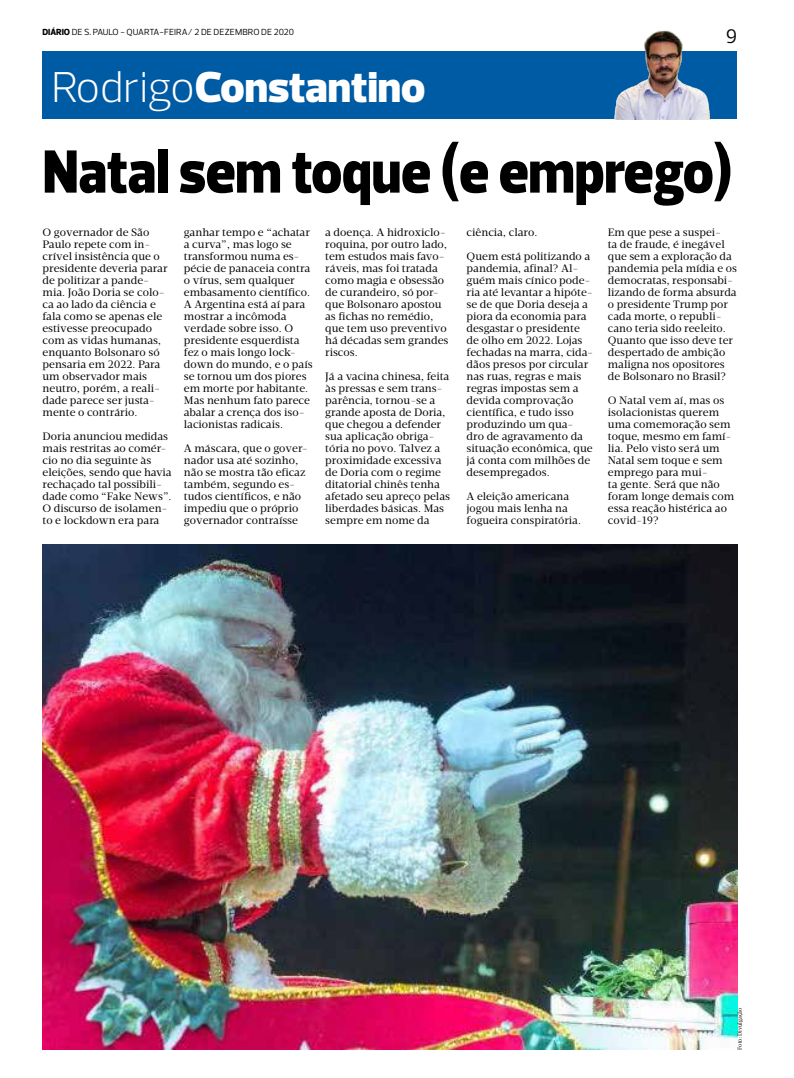
<style>
.page{position:relative;width:794px;height:1078px;background:#fff}
.page>*{position:absolute;margin:0;border:0;box-sizing:border-box;transform-origin:0 0}
.t1{font:900 62px "Prelo";color:#000;scale:.9 1}
.t2{font:900 44px "Prelo";color:#fff}
.t3{font:20px "Prelo";color:#000}
.t4{font:11px/12px "Velino Text";color:#000}
.t5{font:9px "Prelo";color:#000}
.t6{font:6px "Velino Text";color:#000;scale:.9 1}
.s1{font-weight:800}
.s2{font-weight:300}
</style>
<div class="page">
<div style="left:43px;top:52px;width:694px;height:67px;background:#005ba5"></div>
<img style="left:608px;top:30px;width:106px;height:89px">
<img style="left:43px;top:544px;width:694px;height:505px">
<p class="t5" style="left:43px;top:27px;width:253px"><span class="s1">DIÁRIO</span> DE S. PAULO - QUARTA-FEIRA/ 2 DE DEZEMBRO DE 2020</p>
<h3 class="t3" style="left:726px;top:24px;width:13px">9</h3>
<h2 class="t2" style="left:51px;top:60px;width:375px"><span class="s2">Rodrigo</span>Constantino</h2>
<h1 class="t1" style="left:43px;top:134px;width:767px">Natal sem toque (e emprego)</h1>
<p class="t4" style="left:43px;top:226px;width:127px">O governador de São<br>Paulo repete com in&shy;crível insistência que o presidente deveria parar de politizar a pande&shy;mia. João Doria se colo&shy;ca ao lado da ciência e fala como se apenas ele estivesse preocupado com as vidas humanas, enquanto Bolsonaro só pensaria em 2022. Para um observador mais neutro, porém, a reali&shy;dade parece ser justa&shy;mente o contrário.</p>
<p class="t4" style="left:43px;top:430px;width:131px">Doria anunciou medidas mais restritas ao comér&shy;cio no dia seguinte às eleições, sendo que havia rechaçado tal possibili&shy;dade como “Fake News”.<br>O discurso de isolamen&shy;to e lockdown era para</p>
<p class="t4" style="left:466px;top:220px;width:125px;line-height:24px">ciência, claro.<br>Quem está politizando a</p>
<p class="t4" style="left:466px;top:262px;width:128px">pandemia, afinal? Al&shy;guém mais cínico pode&shy;ria até levantar a hipóte&shy;se de que Doria deseja a piora da economia para desgastar o presidente de olho em 2022. Lojas fechadas na marra, cida&shy;dãos presos por circular nas ruas, regras e mais regras impostas sem a devida comprovação científica, e tudo isso produzindo um qua&shy;dro de agravamento da situação econômica, que já conta com milhões de desempregados.</p>
<p class="t4" style="left:466px;top:490px;width:116px">A eleição americana jogou mais lenha na fogueira conspiratória.</p>
<p class="t4" style="left:184px;top:226px;width:130px">ganhar tempo e “achatar a curva”, mas logo se transformou numa es&shy;pécie de panaceia contra o vírus, sem qualquer embasamento científico.<br>A Argentina está aí para mostrar a incômoda verdade sobre isso. O presidente esquerdista fez o mais longo lock&shy;down do mundo, e o país se tornou um dos piores em morte por habitante.<br>Mas nenhum fato parece abalar a crença dos iso&shy;lacionistas radicais.</p>
<p class="t4" style="left:184px;top:442px;width:125px">A máscara, que o gover&shy;nador usa até sozinho, não se mostra tão eficaz também, segundo es&shy;tudos científicos, e não impediu que o próprio governador contraísse</p>
<p class="t4" style="left:325px;top:226px;width:125px">a doença. A hidroxiclo&shy;roquina, por outro lado, tem estudos mais favo&shy;ráveis, mas foi tratada como magia e obsessão de curandeiro, só por&shy;que Bolsonaro apostou as fichas no remédio, que tem uso preventivo há décadas sem grandes riscos.</p>
<p class="t4" style="left:325px;top:370px;width:126px">Já a vacina chinesa, feita às pressas e sem trans&shy;parência, tornou-se a grande aposta de Doria, que chegou a defender sua aplicação obriga&shy;tória no povo. Talvez a proximidade excessiva de Doria com o regime ditatorial chinês tenha afetado seu apreço pelas liberdades básicas. Mas sempre em nome da</p>
<p class="t4" style="left:608px;top:226px;width:131px">Em que pese a suspei-<br>ta de fraude, é inegável que sem a exploração da pandemia pela mídia e os democratas, responsabi&shy;lizando de forma absurda o presidente Trump por cada morte, o republi&shy;cano teria sido reeleito.<br>Quanto que isso deve ter despertado de ambição maligna nos opositores de Bolsonaro no Brasil?</p>
<p class="t4" style="left:608px;top:394px;width:128px">O Natal vem aí, mas os isolacionistas querem uma comemoração sem toque, mesmo em famí&shy;lia. Pelo visto será um<br>Natal sem toque e sem emprego para mui-<br>ta gente. Será que não foram longe demais com essa reação histérica ao covid-19?</p>
<p class="t6" style="left:736px;top:1049px;width:48px;rotate:-90deg">Foto: Divulgação</p>
</div>
